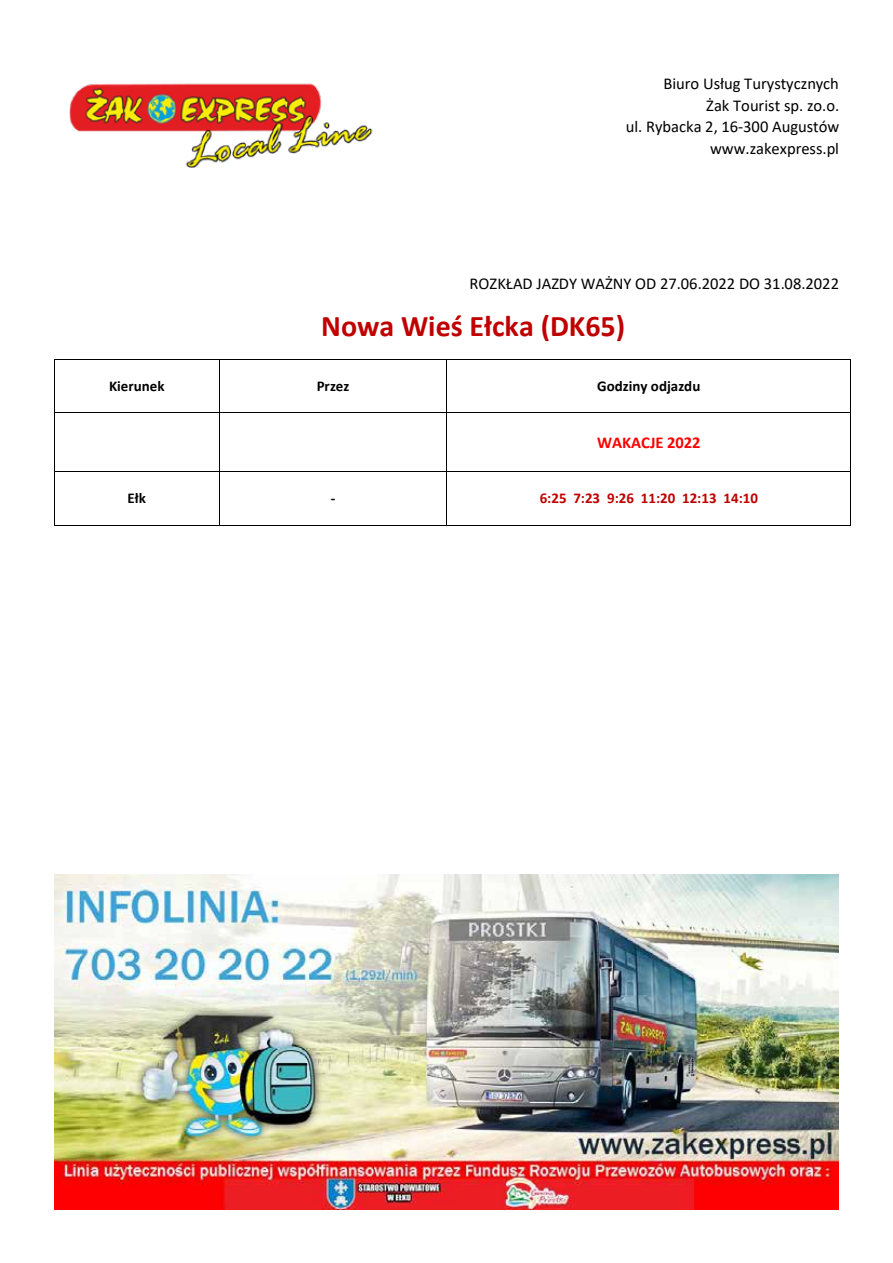
<style>
.page{position:relative;width:893px;height:1263px;background:#fff}
.page>*{position:absolute;margin:0;border:0;box-sizing:border-box;transform-origin:0 0}
.t1{font:700 30px "Calibri";color:#c00000}
.t2{font:16.5px/21.8px "Calibri";color:#000;text-align:right}
.t3{font:700 16.5px "Calibri";color:#f00}
.t4{font:700 15px "Calibri";color:#000}
.t5{font:700 15px "Calibri";color:#c00000}
</style>
<div class="page">
<img style="left:69px;top:83px;width:304px;height:85px">
<img style="left:54px;top:874px;width:784px;height:336px">
<hr style="left:55px;top:359px;width:164px;height:1px;background:#000">
<hr style="left:220px;top:359px;width:226px;height:1px;background:#000">
<hr style="left:447px;top:359px;width:403px;height:1px;background:#000">
<hr style="left:54px;top:359px;width:1px;height:53px;background:#000">
<hr style="left:219px;top:359px;width:1px;height:53px;background:#000">
<hr style="left:446px;top:359px;width:1px;height:53px;background:#000">
<hr style="left:850px;top:359px;width:1px;height:53px;background:#000">
<hr style="left:55px;top:412px;width:164px;height:1px;background:#000">
<hr style="left:220px;top:412px;width:226px;height:1px;background:#000">
<hr style="left:447px;top:412px;width:403px;height:1px;background:#000">
<hr style="left:54px;top:413px;width:1px;height:58px;background:#000">
<hr style="left:219px;top:413px;width:1px;height:58px;background:#000">
<hr style="left:446px;top:413px;width:1px;height:58px;background:#000">
<hr style="left:850px;top:413px;width:1px;height:58px;background:#000">
<hr style="left:55px;top:471px;width:164px;height:1px;background:#000">
<hr style="left:220px;top:471px;width:226px;height:1px;background:#000">
<hr style="left:447px;top:471px;width:403px;height:1px;background:#000">
<hr style="left:54px;top:472px;width:1px;height:53px;background:#000">
<hr style="left:55px;top:525px;width:164px;height:1px;background:#000">
<hr style="left:219px;top:472px;width:1px;height:53px;background:#000">
<hr style="left:220px;top:525px;width:226px;height:1px;background:#000">
<hr style="left:446px;top:472px;width:1px;height:53px;background:#000">
<hr style="left:447px;top:525px;width:403px;height:1px;background:#000">
<hr style="left:850px;top:472px;width:1px;height:53px;background:#000">
<p class="t2" style="left:626px;top:72px;width:215px">Biuro Usług Turystycznych<br>Żak Tourist sp. zo.o.<br>ul. Rybacka 2, 16-300 Augustów www.zakexpress.pl</p>
<p class="t2" style="left:470px;top:272px;width:371px">ROZKŁAD JAZDY WAŻNY OD 27.06.2022 DO 31.08.2022</p>
<h1 class="t1" style="left:321px;top:304px;width:306px">Nowa Wieś Ełcka (DK65)</h1>
<p class="t4" style="left:109px;top:375px;width:57px">Kierunek</p>
<p class="t4" style="left:317px;top:375px;width:34px">Przez</p>
<p class="t4" style="left:597px;top:375px;width:105px">Godziny odjazdu</p>
<p class="t3" style="left:597px;top:430px;width:105px">WAKACJE 2022</p>
<p class="t4" style="left:128px;top:488px;width:20px">Ełk</p>
<p class="t4" style="left:331px;top:488px;width:6px">-</p>
<p class="t5" style="left:540px;top:488px;width:220px">6:25 7:23 9:26 11:20 12:13 14:10</p>
</div>
